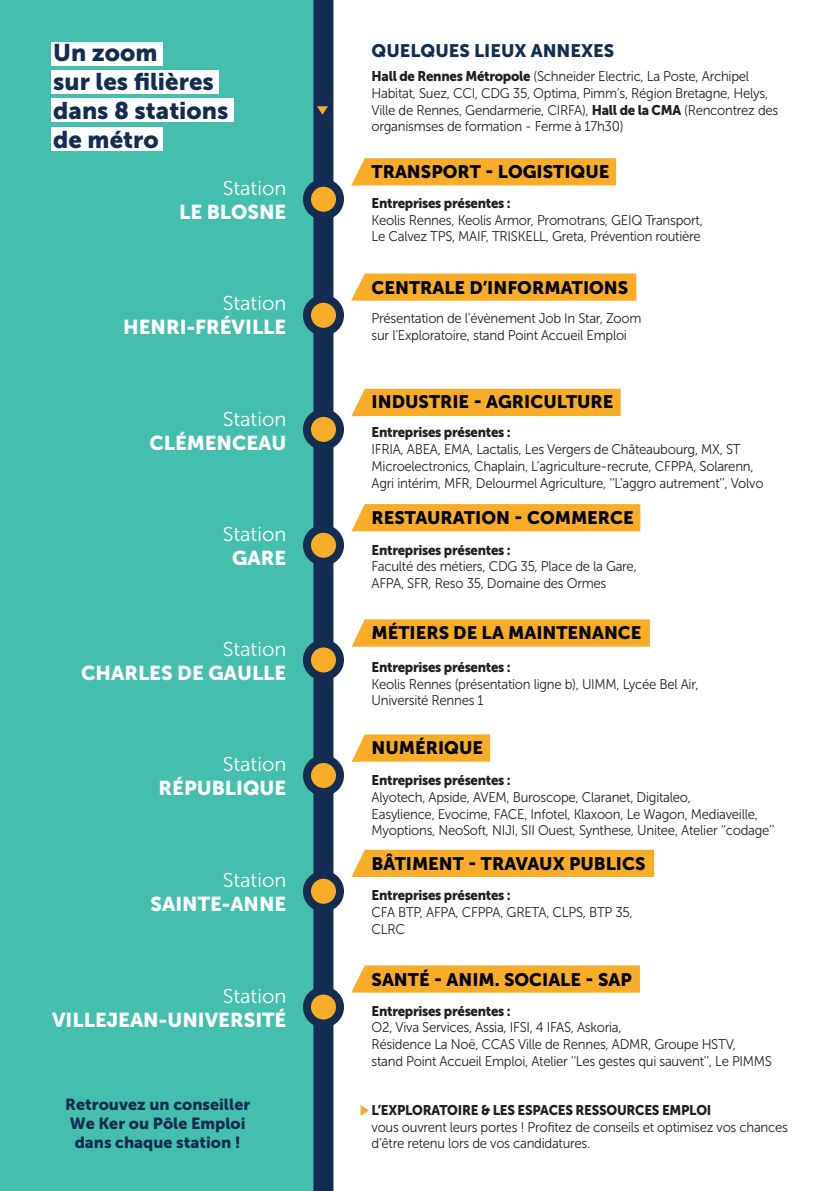
<style>
.page{position:relative;width:840px;height:1191px;background:#fff}
.page>*{position:absolute;margin:0;border:0;box-sizing:border-box;transform-origin:0 0}
.t1{font:24px/28.8px "Museo Sans 900";color:#132d52}
.t2{font:20px "Museo Sans 900";color:#fff}
.t3{font:20px "Museo Sans 300";color:#fff}
.t4{font:18px "Museo Sans 900";color:#010203}
.t5{font:18px "Museo Sans 900";color:#132d52}
.t6{font:16px/19.2px "Museo Sans 900";color:#132d52}
.t7{font:14px/16.8px "Museo Sans 300";letter-spacing:-.02em;color:#231f20;scale:.94 1}
.t8{font:14px "Museo Sans 900";letter-spacing:-.02em;color:#231f20;scale:.94 1}
.s1{font-family:"Museo Sans 900"}
</style>
<div class="page">
<div style="left:0;top:0;width:323px;height:1191px;background:#45bfad"></div>
<div style="left:313px;top:0;width:20px;height:1191px;background:#132d52"></div>
<svg style="left:351px;top:273px;width:285px;height:28px;background:#f8b032"></svg>
<div style="left:351px;top:389px;width:269px;height:27px;background:#f8ac27"></div>
<div style="left:351px;top:504px;width:289px;height:27px;background:#f8ac27"></div>
<svg style="left:351px;top:619px;width:298px;height:28px;background:#f8b032"></svg>
<div style="left:351px;top:849px;width:302px;height:28px;background:#f8ac27"></div>
<svg style="left:352px;top:734px;width:138px;height:27px;background:#f8b134"></svg>
<div style="left:351px;top:965px;width:288px;height:27px;background:#f8ac27"></div>
<svg style="left:351px;top:158px;width:264px;height:28px;background:#f8b032"></svg>
<svg style="left:307px;top:183px;width:33px;height:33px"></svg>
<div style="left:303px;top:179px;width:41px;height:41px;border:8px solid #132d52;border-radius:50%"></div>
<svg style="left:307px;top:299px;width:33px;height:33px"></svg>
<div style="left:303px;top:295px;width:41px;height:41px;border:8px solid #132d52;border-radius:50%"></div>
<svg style="left:307px;top:413px;width:33px;height:33px"></svg>
<div style="left:303px;top:409px;width:41px;height:41px;border:8px solid #132d52;border-radius:50%"></div>
<svg style="left:307px;top:529px;width:33px;height:33px"></svg>
<div style="left:303px;top:525px;width:41px;height:41px;border:8px solid #132d52;border-radius:50%"></div>
<svg style="left:307px;top:643px;width:33px;height:33px"></svg>
<div style="left:303px;top:639px;width:41px;height:41px;border:8px solid #132d52;border-radius:50%"></div>
<svg style="left:307px;top:759px;width:33px;height:33px"></svg>
<div style="left:303px;top:755px;width:41px;height:41px;border:8px solid #132d52;border-radius:50%"></div>
<svg style="left:307px;top:874px;width:33px;height:33px"></svg>
<div style="left:303px;top:870px;width:41px;height:41px;border:8px solid #132d52;border-radius:50%"></div>
<svg style="left:307px;top:990px;width:33px;height:33px"></svg>
<div style="left:303px;top:986px;width:41px;height:41px;border:8px solid #132d52;border-radius:50%"></div>
<div style="left:51px;top:43px;width:111px;height:23px;background:#fff"></div>
<div style="left:51px;top:70px;width:167px;height:24px;background:#fff"></div>
<div style="left:51px;top:99px;width:182px;height:23px;background:#fff"></div>
<div style="left:51px;top:127px;width:111px;height:24px;background:#fff"></div>
<svg style="left:317px;top:106px;width:11px;height:9px"></svg>
<svg style="left:360px;top:1105px;width:8px;height:11px"></svg>
<h1 class="t1" style="left:53px;top:38px;width:176px">Un zoom<br>sur les filières dans 8 stations de métro</h1>
<p class="t5" style="left:371px;top:40px;width:244px">QUELQUES LIEUX ANNEXES</p>
<p class="t7" style="left:371px;top:68px;width:434px"><span class="s1">Hall de Rennes Métropole</span> (Schneider Electric, La Poste, Archipel Habitat, Suez, CCI, CDG 35, Optima, Pimm’s, Région Bretagne, Helys, Ville de Rennes, Gendarmerie, CIRFA), <span class="s1">Hall de la CMA</span> (Rencontrez des organismses de formation - Ferme à 17h30)</p>
<h2 class="t3" style="left:223px;top:177px;width:65px">Station</h2>
<h2 class="t2" style="left:179px;top:200px;width:109px">LE BLOSNE</h2>
<h2 class="t3" style="left:223px;top:292px;width:65px">Station</h2>
<h2 class="t2" style="left:123px;top:316px;width:164px">HENRI-FRÉVILLE</h2>
<h2 class="t3" style="left:223px;top:408px;width:65px">Station</h2>
<h2 class="t2" style="left:149px;top:431px;width:138px">CLÉMENCEAU</h2>
<h2 class="t3" style="left:223px;top:523px;width:65px">Station</h2>
<h2 class="t2" style="left:232px;top:546px;width:56px">GARE</h2>
<h2 class="t3" style="left:223px;top:638px;width:65px">Station</h2>
<h2 class="t2" style="left:81px;top:662px;width:206px">CHARLES DE GAULLE</h2>
<h2 class="t3" style="left:223px;top:753px;width:65px">Station</h2>
<h2 class="t2" style="left:158px;top:776px;width:129px">RÉPUBLIQUE</h2>
<h2 class="t3" style="left:223px;top:869px;width:65px">Station</h2>
<h2 class="t2" style="left:150px;top:892px;width:137px">SAINTE-ANNE</h2>
<h2 class="t3" style="left:223px;top:985px;width:65px">Station</h2>
<h2 class="t2" style="left:52px;top:1008px;width:235px">VILLEJEAN-UNIVERSITÉ</h2>
<p class="t6" style="left:65px;top:1094px;width:186px">Retrouvez un conseiller<br>We Ker ou Pôle Emploi dans chaque station !</p>
<p class="t4" style="left:371px;top:161px;width:239px">TRANSPORT - LOGISTIQUE</p>
<p class="t8" style="left:371px;top:195px;width:150px">Entreprises présentes :</p>
<p class="t7" style="left:371px;top:211px;width:354px">Keolis Rennes, Keolis Armor, Promotrans, GEIQ Transport,<br>Le Calvez TPS, MAIF, TRISKELL, Greta, Prévention routière</p>
<p class="t4" style="left:371px;top:278px;width:258px">CENTRALE D’INFORMATIONS</p>
<p class="t7" style="left:371px;top:310px;width:288px">Présentation de l’évènement Job In Star, Zoom sur l’Exploratoire, stand Point Accueil Emploi</p>
<p class="t4" style="left:371px;top:392px;width:243px">INDUSTRIE - AGRICULTURE</p>
<p class="t8" style="left:371px;top:424px;width:150px">Entreprises présentes :</p>
<p class="t7" style="left:371px;top:441px;width:418px">IFRIA, ABEA, EMA, Lactalis, Les Vergers de Châteaubourg, MX, ST<br>Microelectronics, Chaplain, L’agriculture-recrute, CFPPA, Solarenn,<br>Agri intérim, MFR, Delourmel Agriculture, ‘‘L’aggro autrement’’, Volvo</p>
<p class="t4" style="left:371px;top:507px;width:263px">RESTAURATION - COMMERCE</p>
<p class="t8" style="left:371px;top:542px;width:150px">Entreprises présentes :</p>
<p class="t7" style="left:371px;top:558px;width:283px">Faculté des métiers, CDG 35, Place de la Gare,<br>AFPA, SFR, Reso 35, Domaine des Ormes</p>
<p class="t4" style="left:371px;top:622px;width:271px">MÉTIERS DE LA MAINTENANCE</p>
<p class="t8" style="left:371px;top:659px;width:150px">Entreprises présentes :</p>
<p class="t7" style="left:371px;top:675px;width:349px">Keolis Rennes (présentation ligne b), UIMM, Lycée Bel Air,<br>Université Rennes 1</p>
<p class="t4" style="left:371px;top:737px;width:113px">NUMÉRIQUE</p>
<p class="t8" style="left:371px;top:772px;width:150px">Entreprises présentes :</p>
<p class="t7" style="left:371px;top:788px;width:430px">Alyotech, Apside, AVEM, Buroscope, Claranet, Digitaleo,<br>Easylience, Evocime, FACE, Infotel, Klaxoon, Le Wagon, Mediaveille,<br>Myoptions, NeoSoft, NIJI, SII Ouest, Synthese, Unitee, Atelier ‘‘codage’’</p>
<p class="t4" style="left:371px;top:853px;width:275px">BÂTIMENT - TRAVAUX PUBLICS</p>
<p class="t8" style="left:371px;top:887px;width:150px">Entreprises présentes :</p>
<p class="t7" style="left:371px;top:904px;width:279px">CFA BTP, AFPA, CFPPA, GRETA, CLPS, BTP 35,<br>CLRC</p>
<p class="t4" style="left:371px;top:969px;width:261px">SANTÉ - ANIM. SOCIALE - SAP</p>
<p class="t8" style="left:371px;top:1002px;width:150px">Entreprises présentes :</p>
<p class="t7" style="left:371px;top:1019px;width:427px">O2, Viva Services, Assia, IFSI, 4 IFAS, Askoria,<br>Résidence La Noë, CCAS Ville de Rennes, ADMR, Groupe HSTV,<br>stand Point Accueil Emploi, Atelier ‘‘Les gestes qui sauvent’’, Le PIMMS</p>
<p class="t8" style="left:371px;top:1102px;width:363px">L’EXPLORATOIRE &amp; LES ESPACES RESSOURCES EMPLOI</p>
<p class="t7" style="left:371px;top:1118px;width:444px">vous ouvrent leurs portes ! Profitez de conseils et optimisez vos chances d’être retenu lors de vos candidatures.</p>
</div>
